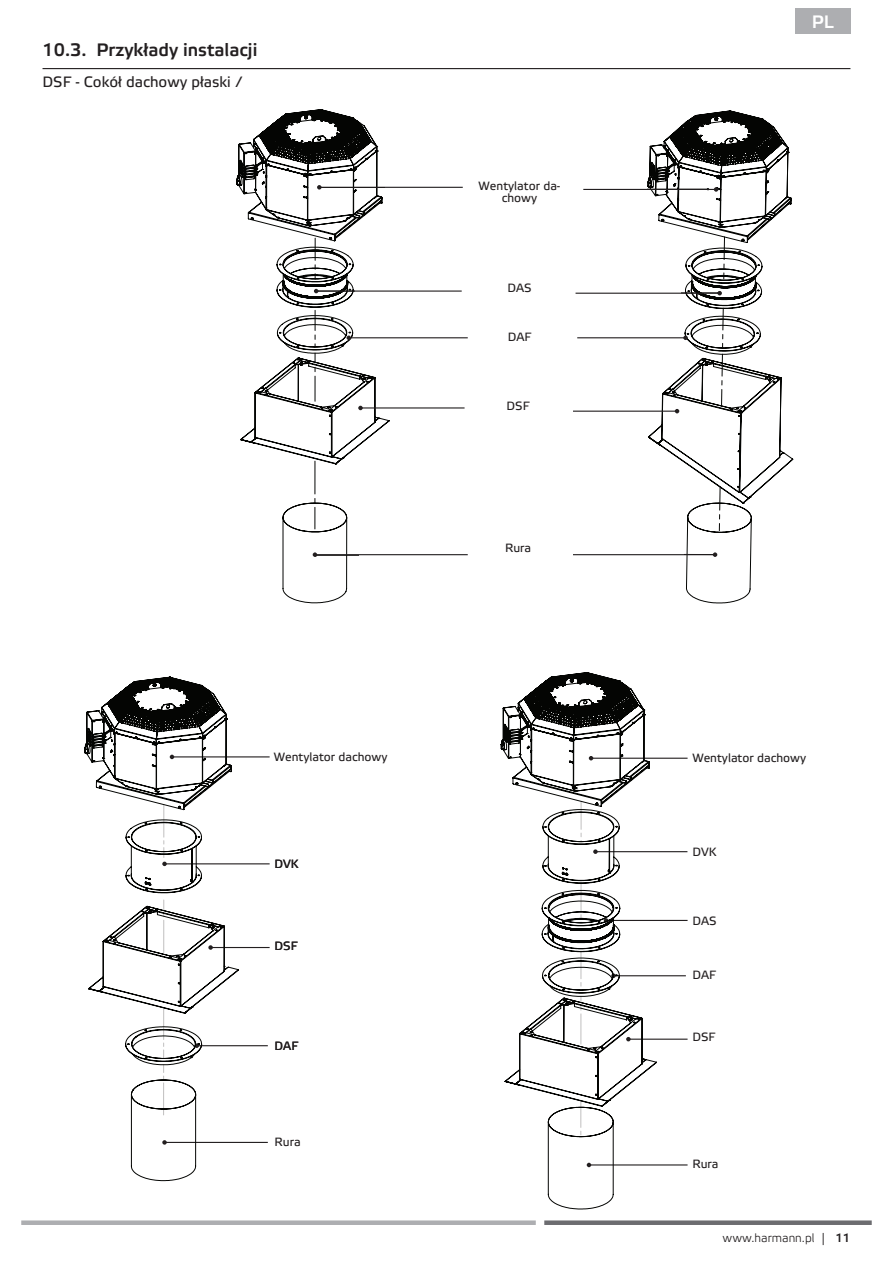
<style>
.page{position:relative;width:893px;height:1263px;background:#fff}
.page>*{position:absolute;margin:0;border:0;box-sizing:border-box;transform-origin:0 0}
.t1{font:500 18px "Etelka";color:#231f20}
.t2{font:500 18px "Etelka";color:#fff}
.t3{font:15px "Etelka Text";color:#231f20}
.t4{font:14.85px "Arial";color:#040503}
.t5{font:12px/12.8px "Etelka Text";color:#231f20;text-align:center}
.t6{font:300 12px "Etelka";color:#231f20}
.t7{font:500 12px "Etelka";color:#231f20}
</style>
<div class="page">
<div style="left:21px;top:1220px;width:515px;height:5px;background:#adaeb1"></div>
<div style="left:544px;top:1220px;width:328px;height:5px;background:#6c6c70"></div>
<hr style="left:172px;top:756px;width:98px;height:1px;background:#231f20">
<hr style="left:165px;top:863px;width:105px;height:1px;background:#231f20">
<hr style="left:211px;top:947px;width:59px;height:1px;background:#231f20">
<hr style="left:197px;top:1045px;width:71px;height:1px;background:#231f20">
<hr style="left:165px;top:1142px;width:103px;height:1px;background:#231f20">
<hr style="left:386px;top:1091px;width:1px;height:95px;background:#c0bfbf">
<hr style="left:73px;top:1188px;width:180px;height:1px;background:#c0bfbf">
<hr style="left:325px;top:1091px;width:1px;height:95px;background:#c0bfbf">
<hr style="left:73px;top:674px;width:1px;height:512px;background:#c0bfbf">
<hr style="left:843px;top:674px;width:1px;height:512px;background:#c0bfbf">
<hr style="left:73px;top:674px;width:180px;height:1px;background:#c0bfbf">
<svg style="left:84px;top:676px;width:155px;height:505px"></svg>
<hr style="left:591px;top:758px;width:97px;height:1px;background:#231f20">
<hr style="left:606px;top:920px;width:82px;height:1px;background:#231f20">
<hr style="left:628px;top:1038px;width:60px;height:2px;background:#231f20">
<hr style="left:613px;top:975px;width:73px;height:1px;background:#231f20">
<hr style="left:589px;top:1164px;width:99px;height:1px;background:#231f20">
<hr style="left:595px;top:851px;width:92px;height:1px;background:#231f20">
<hr style="left:808px;top:1111px;width:1px;height:103px;background:#c0bfbf">
<hr style="left:495px;top:1216px;width:168px;height:1px;background:#c0bfbf">
<hr style="left:742px;top:1111px;width:1px;height:103px;background:#c0bfbf">
<hr style="left:495px;top:667px;width:1px;height:547px;background:#c0bfbf">
<hr style="left:892px;top:667px;width:1px;height:547px;background:#c0bfbf">
<hr style="left:495px;top:667px;width:168px;height:1px;background:#c0bfbf">
<svg style="left:500px;top:672px;width:158px;height:538px"></svg>
<hr style="left:420px;top:673px;width:397px;height:1px;background:#040503">
<hr style="left:229px;top:752px;width:588px;height:1px;background:#040503">
<hr style="left:420px;top:704px;width:397px;height:1px;background:#040503">
<hr style="left:341px;top:626px;width:476px;height:1px;background:#040503">
<hr style="left:229px;top:98px;width:1px;height:511px;background:#040503">
<hr style="left:892px;top:98px;width:1px;height:511px;background:#040503">
<hr style="left:229px;top:98px;width:588px;height:1px;background:#040503">
<svg style="left:236px;top:109px;width:154px;height:495px"></svg>
<svg style="left:647px;top:110px;width:147px;height:494px"></svg>
<div style="left:367px;top:332px;width:94px;height:17px;background:#fff"></div>
<div style="left:570px;top:329px;width:94px;height:17px;background:#fff"></div>
<div style="left:384px;top:385px;width:109px;height:17px;background:#fff"></div>
<hr style="left:349px;top:337px;width:119px;height:1px;background:#231f20">
<svg style="left:347px;top:336px;width:4px;height:4px"></svg>
<hr style="left:360px;top:407px;width:105px;height:1px;background:#231f20">
<svg style="left:358px;top:406px;width:5px;height:4px"></svg>
<hr style="left:573px;top:411px;width:104px;height:1px;background:#231f20">
<svg style="left:675px;top:409px;width:4px;height:4px"></svg>
<div style="left:563px;top:545px;width:121px;height:17px;background:#fff"></div>
<hr style="left:573px;top:554px;width:142px;height:1px;background:#231f20">
<svg style="left:713px;top:552px;width:4px;height:5px"></svg>
<div style="left:574px;top:284px;width:107px;height:17px;background:#fff"></div>
<hr style="left:576px;top:293px;width:144px;height:1px;background:#231f20">
<svg style="left:717px;top:291px;width:5px;height:4px"></svg>
<div style="left:385px;top:181px;width:262px;height:17px;background:#fff"></div>
<hr style="left:583px;top:189px;width:133px;height:1px;background:#231f20">
<svg style="left:714px;top:187px;width:4px;height:5px"></svg>
<hr style="left:577px;top:337px;width:109px;height:1px;background:#231f20">
<svg style="left:683px;top:336px;width:5px;height:4px"></svg>
<div style="left:359px;top:549px;width:121px;height:17px;background:#fff"></div>
<hr style="left:319px;top:187px;width:144px;height:1px;background:#231f20">
<svg style="left:317px;top:185px;width:5px;height:5px"></svg>
<div style="left:355px;top:283px;width:116px;height:15px;background:#fff"></div>
<hr style="left:316px;top:290px;width:146px;height:2px;background:#231f20">
<svg style="left:314px;top:289px;width:4px;height:4px"></svg>
<hr style="left:315px;top:554px;width:153px;height:1px;background:#231f20">
<svg style="left:313px;top:552px;width:4px;height:5px"></svg>
<div style="left:795px;top:9px;width:55px;height:25px;background:#adaeb1"></div>
<hr style="left:43px;top:68px;width:807px;height:1px;background:#231f20">
<h1 class="t1" style="left:43px;top:39px;width:216px">10.3. Przykłady instalacji</h1>
<p class="t3" style="left:43px;top:74px;width:201px">DSF - Cokół dachowy płaski /</p>
<p class="t5" style="left:274px;top:751px;width:115px">Wentylator dachowy</p>
<p class="t5" style="left:275px;top:858px;width:26px">DVK</p>
<p class="t5" style="left:275px;top:940px;width:25px">DSF</p>
<p class="t5" style="left:275px;top:1040px;width:25px">DAF</p>
<p class="t5" style="left:275px;top:1136px;width:28px">Rura</p>
<p class="t5" style="left:479px;top:180px;width:83px">Wentylator da&shy;chowy</p>
<p class="t4" style="left:470px;top:178px;width:96px">Dachventilator</p>
<p class="t5" style="left:507px;top:282px;width:26px">DAS</p>
<p class="t4" style="left:500px;top:281px;width:32px">DAS</p>
<p class="t4" style="left:502px;top:331px;width:31px">DAF</p>
<p class="t5" style="left:508px;top:331px;width:25px">DAF</p>
<p class="t5" style="left:507px;top:400px;width:25px">DSF</p>
<p class="t5" style="left:505px;top:542px;width:28px">Rura</p>
<p class="t4" style="left:507px;top:542px;width:34px">Rohr</p>
<h1 class="t2" style="left:812px;top:11px;width:24px">PL</h1>
<p class="t5" style="left:692px;top:752px;width:115px">Wentylator dachowy</p>
<p class="t5" style="left:692px;top:846px;width:26px">DVK</p>
<p class="t5" style="left:692px;top:915px;width:26px">DAS</p>
<p class="t5" style="left:692px;top:969px;width:25px">DAF</p>
<p class="t5" style="left:692px;top:1031px;width:25px">DSF</p>
<p class="t5" style="left:692px;top:1158px;width:28px">Rura</p>
<p class="t6" style="left:723px;top:1231px;width:104px">www.harmann.pl |</p>
<p class="t7" style="left:835px;top:1231px;width:17px">11</p>
</div>
